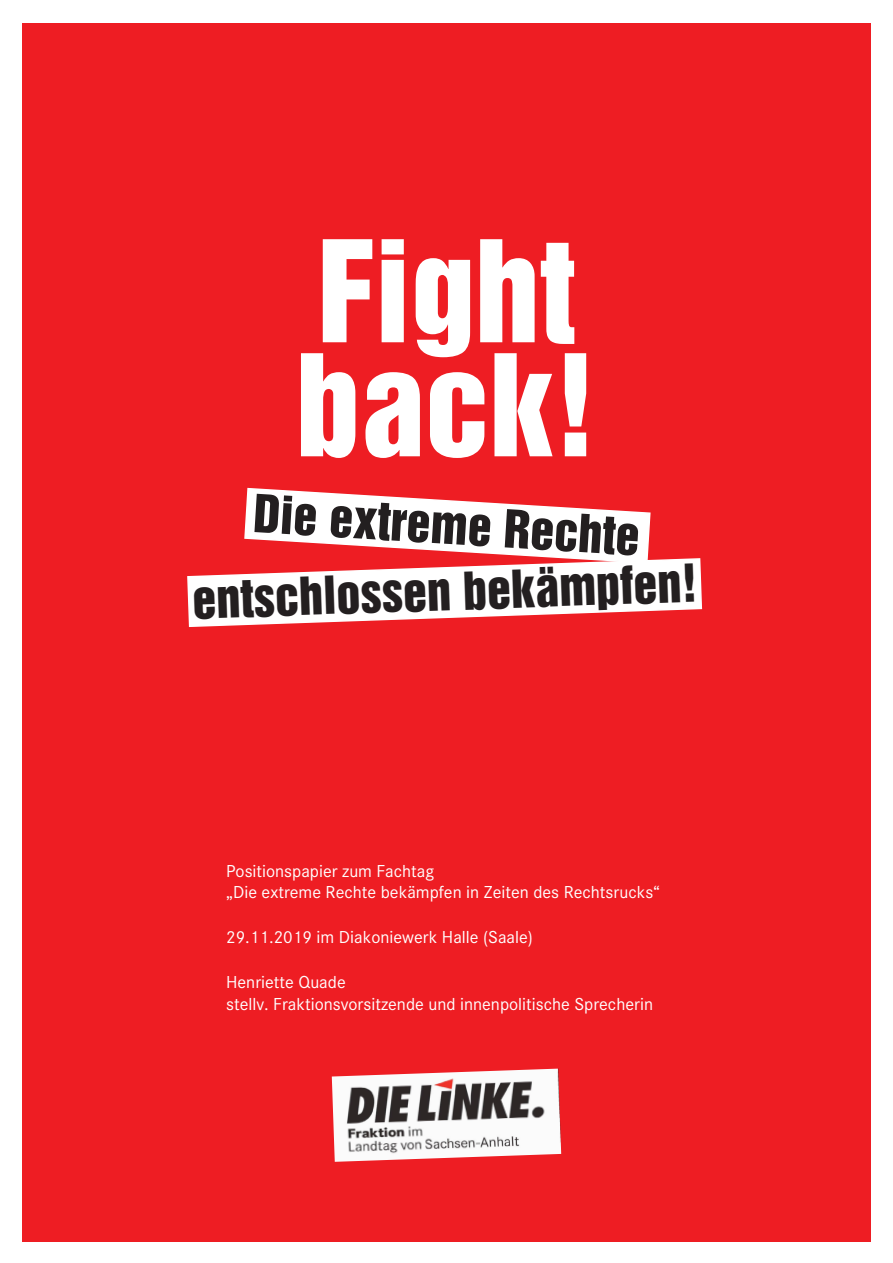
<style>
.page{position:relative;width:893px;height:1263px;background:#fff}
.page>*{position:absolute;margin:0;border:0;box-sizing:border-box;transform-origin:0 0}
.t1{font:129px "Helvetica Inserat";color:#fff}
.t2{font:48px "Helvetica Inserat";color:#231f20}
.t3{font:18px "Corporate S";color:#fff}
</style>
<div class="page">
<div style="left:22px;top:23px;width:849px;height:1219px;background:#ee1d23"></div>
<svg style="left:187px;top:487px;width:516px;height:140px"></svg>
<img style="left:332px;top:1068px;width:229px;height:94px">
<p class="t1" style="left:317px;top:215px;width:259px">Fight</p>
<p class="t1" style="left:296px;top:329px;width:303px">back!</p>
<p class="t2" style="left:256px;top:483px;width:388px;rotate:4deg">Die extreme Rechte</p>
<p class="t2" style="left:192px;top:571px;width:507px;rotate:-2deg">entschlossen bekämpfen!</p>
<p class="t3" style="left:226px;top:860px;width:210px">Positionspapier zum Fachtag</p>
<p class="t3" style="left:226px;top:882px;width:435px">„Die extreme Rechte bekämpfen in Zeiten des Rechtsrucks“</p>
<p class="t3" style="left:226px;top:927px;width:308px">29.11.2019 im Diakoniewerk Halle (Saale)</p>
<p class="t3" style="left:226px;top:972px;width:121px">Henriette Quade</p>
<p class="t3" style="left:226px;top:994px;width:428px">stellv. Fraktionsvorsitzende und innenpolitische Sprecherin</p>
</div>
